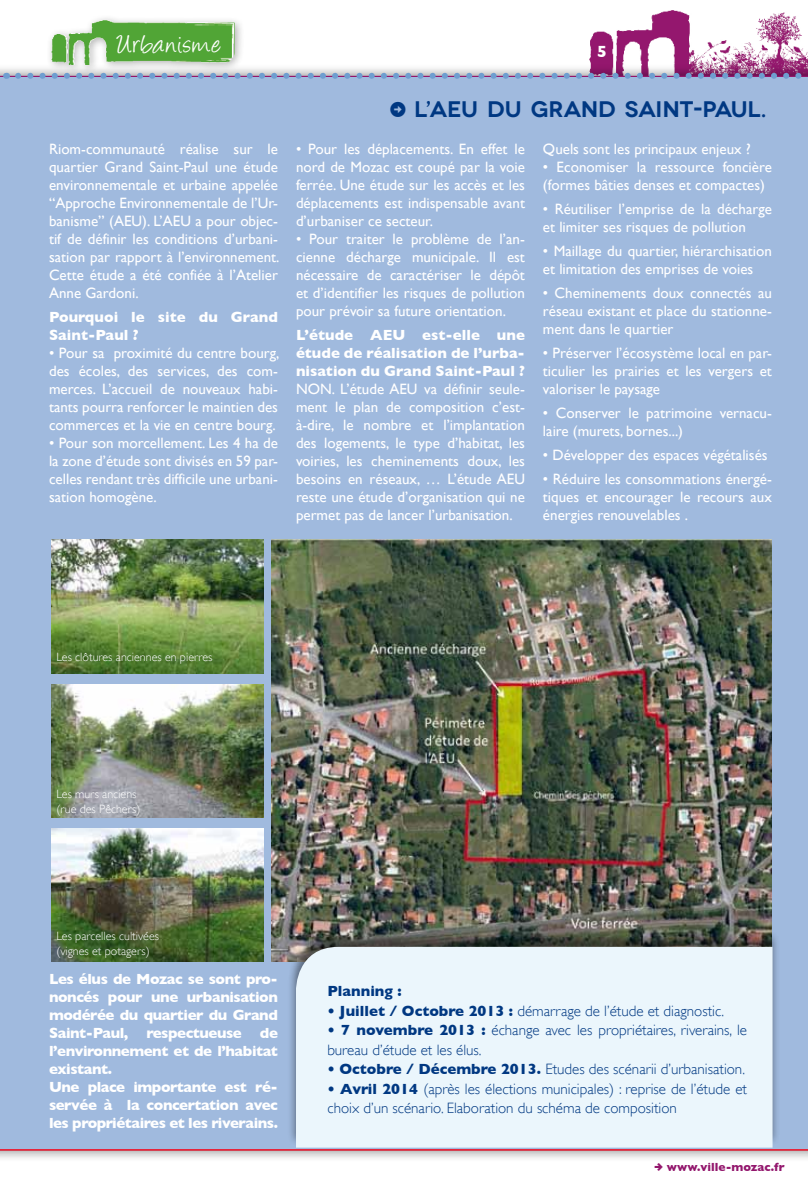
<style>
.page{position:relative;width:808px;height:1191px;background:#fff}
.page>*{position:absolute;margin:0;border:0;box-sizing:border-box;transform-origin:0 0}
.t1{font:30px "Angelina";letter-spacing:.05em;color:#fff}
.t2{font:600 22.5px "Novecentowide";letter-spacing:-.01em;color:#003882}
.t3{font:700 16.5px "Gill Sans";color:#fff}
.t4{font:15px/18px "Gill Sans";color:#fff;text-align:justify}
.t5{font:300 15px/19.5px "Gill Sans";color:#003882}
.t6{font:700 15px/18px "Gill Sans";letter-spacing:-.03em;color:#fff;text-align:justify}
.t7{font:700 15px/18px "Gill Sans";color:#fff}
.t8{font:700 15px "Gill Sans";color:#003882}
.t9{font:300 12px/15px "Gill Sans";color:#fff}
.t10{font:700 12px "Gill Sans";color:#93176d}
.s1{font-family:"Iconic Stroke";font-weight:400}
.s2{font-weight:700}
</style>
<div class="page">
<div style="left:0;top:0;width:808px;height:78px;background:#000;opacity:.35"></div>
<hr style="left:0;top:76px;width:808px;height:1px;background:#93176d">
<div style="left:0;top:1148px;width:808px;height:43px;background:#000;opacity:.35"></div>
<hr style="left:0;top:1149px;width:808px;height:1px;background:#e2001a">
<div style="left:0;top:77px;width:808px;height:1071px;background:#a0bade"></div>
<div style="left:46px;top:14px;width:199px;height:61px;background:#000;opacity:.3"></div>
<img style="left:51px;top:20px;width:184px;height:45px">
<img style="left:272px;top:540px;width:500px;height:421px">
<img style="left:51px;top:540px;width:213px;height:133px">
<img style="left:51px;top:684px;width:213px;height:133px">
<img style="left:51px;top:828px;width:213px;height:133px">
<div style="left:287px;top:930px;width:493px;height:217px;background:#000;opacity:.45"></div>
<div style="left:296px;top:947px;width:476px;height:200px;background:#ebf6fc"></div>
<svg style="left:18px;top:73px;width:790px;height:6px"></svg>
<h1 class="t1" style="left:117px;top:32px;width:106px">Urbanisme</h1>
<p class="t3" style="left:597px;top:42px;width:11px">5</p>
<p class="t4" style="left:49px;top:140px;width:232px">Riom-communauté réalise sur le quartier Grand Saint-Paul une étude environnementale et urbaine appelée “Approche Environnementale de l’Ur&shy;banisme” (AEU). L’AEU a pour objec&shy;tif de définir les conditions d’urbani&shy;sation par rapport à l’environnement.<br>Cette étude a été confiée à l’Atelier Anne Gardoni.</p>
<p class="t7" style="left:49px;top:308px;width:230px">Pourquoi le site du Grand<br>Saint-Paul ?</p>
<p class="t4" style="left:49px;top:344px;width:232px">• Pour sa proximité du centre bourg, des écoles, des services, des com&shy;merces. L’accueil de nouveaux habi&shy;tants pourra renforcer le maintien des commerces et la vie en centre bourg.</p>
<p class="t4" style="left:49px;top:434px;width:230px">• Pour son morcellement. Les 4 ha de la zone d’étude sont divisés en 59 par&shy;celles rendant très difficile une urbani&shy;sation homogène.</p>
<h2 class="t2" style="left:390px;top:95px;width:378px"><span class="s1">$</span> L’AEU DU GRAND SAINT-PAUL.</h2>
<p class="t4" style="left:296px;top:140px;width:230px">• Pour les déplacements. En effet le nord de Mozac est coupé par la voie ferrée. Une étude sur les accès et les déplacements est indispensable avant d’urbaniser ce secteur.</p>
<p class="t4" style="left:296px;top:230px;width:230px">• Pour traiter le problème de l’an&shy;cienne décharge municipale. Il est nécessaire de caractériser le dépôt et d’identifier les risques de pollution pour prévoir sa future orientation.</p>
<p class="t6" style="left:296px;top:326px;width:230px">L’étude AEU est-elle une étude de réalisation de l’urba&shy;nisation du Grand Saint-Paul ?</p>
<p class="t4" style="left:296px;top:380px;width:230px">NON. L’étude AEU va définir seule&shy;ment le plan de composition c’est&shy;à-dire, le nombre et l’implantation des logements, le type d’habitat, les voiries, les cheminements doux, les besoins en réseaux, … L’étude AEU reste une étude d’organisation qui ne permet pas de lancer l’urbanisation.</p>
<p class="t4" style="left:543px;top:140px;width:209px">Quels sont les principaux enjeux ?</p>
<p class="t4" style="left:543px;top:158px;width:230px">• Economiser la ressource foncière (formes bâties denses et compactes)</p>
<p class="t4" style="left:543px;top:200px;width:230px">• Réutiliser l’emprise de la décharge et limiter ses risques de pollution</p>
<p class="t4" style="left:543px;top:242px;width:230px">• Maillage du quartier, hiérarchisation et limitation des emprises de voies</p>
<p class="t4" style="left:543px;top:284px;width:230px">• Cheminements doux connectés au réseau existant et place du stationne&shy;ment dans le quartier</p>
<p class="t4" style="left:543px;top:344px;width:230px">• Préserver l’écosystème local en par&shy;ticulier les prairies et les vergers et valoriser le paysage</p>
<p class="t4" style="left:543px;top:404px;width:230px">• Conserver le patrimoine vernacu&shy;laire (murets, bornes...)</p>
<p class="t4" style="left:543px;top:446px;width:226px">• Développer des espaces végétalisés</p>
<p class="t4" style="left:543px;top:470px;width:230px">• Réduire les consommations énergé&shy;tiques et encourager le recours aux énergies renouvelables .</p>
<p class="t9" style="left:56px;top:650px;width:158px">Les clôtures anciennes en pierres</p>
<p class="t9" style="left:56px;top:786px;width:86px">Les murs anciens (rue des Pêchers)</p>
<p class="t9" style="left:56px;top:928px;width:104px">Les parcelles cultivées (vignes et potagers)</p>
<p class="t6" style="left:49px;top:969px;width:230px;text-align:left">Les élus de Mozac se sont pro&shy;noncés pour une urbanisation modérée du quartier du Grand<br>Saint-Paul, respectueuse de l’environnement et de l’habitat existant.<br>Une place importante est ré&shy;servée à la concertation avec les propriétaires et les riverains.</p>
<p class="t8" style="left:327px;top:982px;width:76px">Planning :</p>
<p class="t5" style="left:327px;top:1001px;width:398px"><span class="s2">• Juillet / Octobre 2013 :</span> démarrage de l’étude et diagnostic.</p>
<p class="t5" style="left:327px;top:1020px;width:421px"><span class="s2">• 7 novembre 2013 :</span> échange avec les propriétaires, riverains, le bureau d’étude et les élus.</p>
<p class="t5" style="left:327px;top:1059px;width:419px"><span class="s2">• Octobre / Décembre 2013.</span> Etudes des scénarii d’urbanisation.</p>
<p class="t5" style="left:327px;top:1079px;width:421px"><span class="s2">• Avril 2014</span> (après les élections municipales) : reprise de l’étude et choix d’un scénario. Elaboration du schéma de composition</p>
<p class="t10" style="left:655px;top:1160px;width:131px"><span class="s1">4</span> www.ville-mozac.fr</p>
</div>
